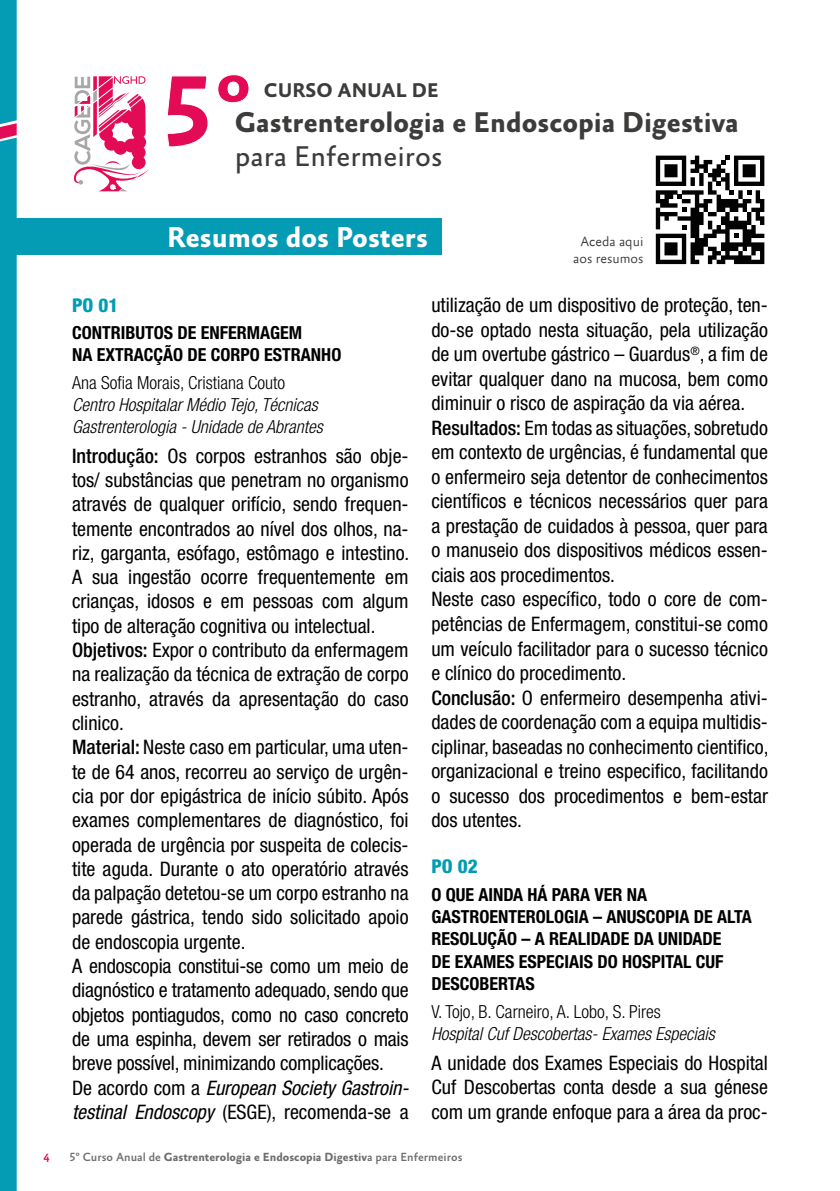
<style>
.page{position:relative;width:840px;height:1191px;background:#fff}
.page>*{position:absolute;margin:0;border:0;box-sizing:border-box;transform-origin:0 0}
.t1{font:700 29px "Absara Sans TF";color:#3d3c3b}
.t2{font:700 29px "Absara Sans TF";color:#fff}
.t3{font:29px "Absara Sans TF";color:#3d3c3b}
.t4{font:700 20.2px "Absara Sans TF";color:#3d3c3b}
.t5{font:condensed 20px/24.2px "Helvetica Neue";color:#000}
.t6{font:800 condensed 19px "Helvetica Neue";color:#009cb4}
.t7{font:700 condensed 18px/22.2px "Helvetica Neue";color:#000}
.t8{font:italic 300 condensed 18px/22px "Helvetica Neue";color:#000}
.t9{font:300 condensed 18px "Helvetica Neue";color:#000}
.t10{font:300 13.8px/16.6px "Absara Sans TF";color:#3d3c3b;text-align:center}
.t11{font:700 12px "Absara Sans TF";color:#706f6f}
.t12{font:500 12px "Absara Sans TF";color:#e40555}
.s1{font-weight:500}
.s2{font-style:italic}
</style>
<div class="page">
<div style="left:8px;top:218px;width:433px;height:37px;background:#049bb4"></div>
<svg style="left:167px;top:76px;width:41px;height:71px"></svg>
<svg style="left:217px;top:74px;width:32px;height:29px"></svg>
<svg style="left:73px;top:76px;width:76px;height:115px"></svg>
<svg style="left:0;top:0;width:17px;height:1191px;background:#0b9bb4"></svg>
<svg style="left:655px;top:156px;width:109px;height:108px"></svg>
<p class="t4" style="left:264px;top:80px;width:176px">CURSO ANUAL DE</p>
<h1 class="t1" style="left:235px;top:107px;width:505px">Gastrenterologia e Endoscopia Digestiva</h1>
<h1 class="t3" style="left:235px;top:142px;width:209px">para Enfermeiros</h1>
<h1 class="t2" style="left:167px;top:222px;width:262px">Resumos dos Posters</h1>
<p class="t10" style="left:573px;top:234px;width:72px">Aceda aqui aos resumos</p>
<p class="t6" style="left:72px;top:293px;width:48px">PO 01</p>
<p class="t7" style="left:72px;top:322px;width:270px">CONTRIBUTOS DE ENFERMAGEM<br>NA EXTRACÇÃO DE CORPO ESTRANHO</p>
<p class="t9" style="left:72px;top:372px;width:214px">Ana Sofia Morais, Cristiana Couto</p>
<p class="t8" style="left:72px;top:393px;width:252px">Centro Hospitalar Médio Tejo, Técnicas<br>Gastrenterologia - Unidade de Abrantes</p>
<p class="t5" style="left:72px;top:443px;width:338px"><span class="s1">Introdução:</span> Os corpos estranhos são obje&shy;tos/ substâncias que penetram no organismo através de qualquer orifício, sendo frequen&shy;temente encontrados ao nível dos olhos, na&shy;riz, garganta, esófago, estômago e intestino.<br>A sua ingestão ocorre frequentemente em crianças, idosos e em pessoas com algum tipo de alteração cognitiva ou intelectual.<br><span class="s1">Objetivos:</span> Expor o contributo da enfermagem na realização da técnica de extração de corpo estranho, através da apresentação do caso clinico.<br><span class="s1">Material:</span> Neste caso em particular, uma uten&shy;te de 64 anos, recorreu ao serviço de urgên&shy;cia por dor epigástrica de início súbito. Após exames complementares de diagnóstico, foi operada de urgência por suspeita de colecis&shy;tite aguda. Durante o ato operatório através da palpação detetou-se um corpo estranho na parede gástrica, tendo sido solicitado apoio de endoscopia urgente.<br>A endoscopia constitui-se como um meio de diagnóstico e tratamento adequado, sendo que objetos pontiagudos, como no caso concreto de uma espinha, devem ser retirados o mais breve possível, minimizando complicações.<br>De acordo com a <span class="s2">European Society Gastroin&shy;testinal Endoscopy</span> (ESGE), recomenda-se a</p>
<p class="t5" style="left:431px;top:292px;width:338px">utilização de um dispositivo de proteção, ten&shy;do-se optado nesta situação, pela utilização de um overtube gástrico – Guardus<sup>®</sup>, a fim de evitar qualquer dano na mucosa, bem como diminuir o risco de aspiração da via aérea.<br><span class="s1">Resultados:</span> Em todas as situações, sobretudo em contexto de urgências, é fundamental que o enfermeiro seja detentor de conhecimentos científicos e técnicos necessários quer para a prestação de cuidados à pessoa, quer para o manuseio dos dispositivos médicos essen&shy;ciais aos procedimentos.<br>Neste caso específico, todo o core de com&shy;petências de Enfermagem, constitui-se como um veículo facilitador para o sucesso técnico e clínico do procedimento.<br><span class="s1">Conclusão:</span> O enfermeiro desempenha ativi&shy;dades de coordenação com a equipa multidis&shy;ciplinar, baseadas no conhecimento cientifico, organizacional e treino especifico, facilitando o sucesso dos procedimentos e bem-estar dos utentes.</p>
<p class="t6" style="left:431px;top:855px;width:48px">PO 02</p>
<p class="t7" style="left:431px;top:883px;width:322px">O QUE AINDA HÁ PARA VER NA<br>GASTROENTEROLOGIA – ANUSCOPIA DE ALTA<br>RESOLUÇÃO – A REALIDADE DA UNIDADE<br>DE EXAMES ESPECIAIS DO HOSPITAL CUF<br>DESCOBERTAS</p>
<p class="t9" style="left:431px;top:1000px;width:231px">V. Tojo, B. Carneiro, A. Lobo, S. Pires</p>
<p class="t8" style="left:431px;top:1022px;width:285px">Hospital Cuf Descobertas- Exames Especiais</p>
<p class="t5" style="left:431px;top:1050px;width:338px;text-align:justify">A unidade dos Exames Especiais do Hospital Cuf Descobertas conta desde a sua génese com um grande enfoque para a área da proc-</p>
<p class="t12" style="left:43px;top:1151px;width:8px">4</p>
<p class="t11" style="left:69px;top:1151px;width:394px"><span class="s1">5º Curso Anual de</span> Gastrenterologia e Endoscopia Digestiv<span class="s1">a para Enfermeiros</span></p>
</div>
